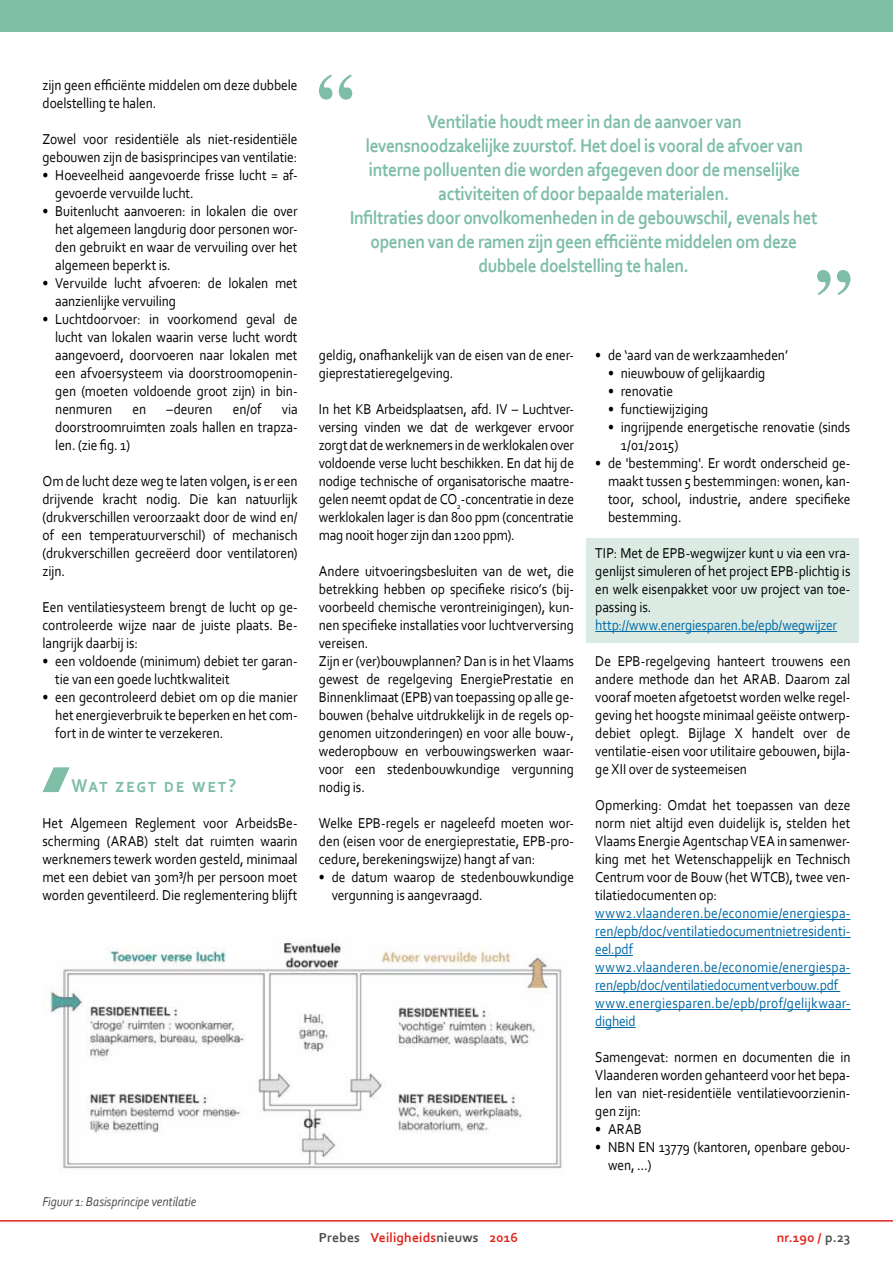
<style>
.page{position:relative;width:893px;height:1263px;background:#fff}
.page>*{position:absolute;margin:0;border:0;box-sizing:border-box;transform-origin:0 0}
.t1{font:700 19.5px/24px "Corbel";letter-spacing:-.02em;color:#7ebea6;text-align:center;scale:.89 1}
.t2{font:700 19.5px "Corbel";letter-spacing:-.02em;color:#7ebea6;scale:.9 1}
.t3{font:15px/18px "Corbel";letter-spacing:-.005em;color:#000;text-align:justify;scale:.9 1}
.t4{font:15px/18px "Corbel";letter-spacing:.005em;color:#0069a5;scale:.9 1}
.t5{font:15px "Corbel";letter-spacing:-.015em;color:#0069a5;scale:.9 1}
.t6{font:700 13.65px "Corbel";letter-spacing:.01em;color:#e2231b}
.t7{font:italic 13.5px "Corbel";letter-spacing:-.005em;color:#4c4d4d;scale:.9 1}
.s1{color:#4c4d4d}
.s2{color:#fff}
</style>
<div class="page">
<svg style="left:43px;top:767px;width:27px;height:25px"></svg>
<div style="left:587px;top:538px;width:272px;height:86px;background:#dbebe3"></div>
<div style="left:587px;top:610px;width:272px;height:32px;background:#dbebe3"></div>
<hr style="left:595px;top:631px;width:242px;height:1px;background:#0069a5">
<hr style="left:595px;top:919px;width:255px;height:1px;background:#0069a5">
<hr style="left:595px;top:937px;width:255px;height:1px;background:#0069a5">
<hr style="left:595px;top:955px;width:38px;height:1px;background:#0069a5">
<hr style="left:595px;top:973px;width:255px;height:1px;background:#0069a5">
<hr style="left:595px;top:991px;width:245px;height:1px;background:#0069a5">
<hr style="left:595px;top:1009px;width:255px;height:1px;background:#0069a5">
<hr style="left:595px;top:1027px;width:41px;height:1px;background:#0069a5">
<hr style="left:0;top:1220px;width:893px;height:1px;background:#e2231b">
<svg style="left:319px;top:74px;width:33px;height:26px"></svg>
<svg style="left:817px;top:270px;width:33px;height:25px"></svg>
<img style="left:43px;top:941px;width:519px;height:228px">
<div style="left:0;top:0;width:893px;height:32px;background:#7ebea6"></div>
<p class="t3" style="left:43px;top:76px;width:285px">zijn geen efficiënte middelen om deze dubbele doelstelling te halen.</p>
<p class="t3" style="left:43px;top:130px;width:285px">Zowel voor residentiële als niet-residentiële gebouwen zijn de basisprincipes van ventilatie:</p>
<p class="t3" style="left:55px;top:166px;width:271px;text-indent:-13px">• Hoeveelheid aangevoerde frisse lucht = af&shy;gevoerde vervuilde lucht.</p>
<p class="t3" style="left:55px;top:202px;width:271px;text-indent:-13px">• Buitenlucht aanvoeren: in lokalen die over het algemeen langdurig door personen wor&shy;den gebruikt en waar de vervuiling over het algemeen beperkt is.</p>
<p class="t3" style="left:55px;top:274px;width:271px;text-indent:-13px">• Vervuilde lucht afvoeren: de lokalen met aanzienlijke vervuiling</p>
<p class="t3" style="left:55px;top:310px;width:271px;text-indent:-13px">• Luchtdoorvoer: in voorkomend geval de lucht van lokalen waarin verse lucht wordt aangevoerd, doorvoeren naar lokalen met een afvoersysteem via doorstroomopenin&shy;gen (moeten voldoende groot zijn) in bin&shy;nenmuren</p>
<p class="t3" style="left:133px;top:400px;width:17px">en</p>
<p class="t3" style="left:167px;top:400px;width:53px">–deuren</p>
<p class="t3" style="left:233px;top:400px;width:33px">en/of</p>
<p class="t3" style="left:55px;top:400px;width:271px;text-indent:227px">via doorstroomruimten zoals hallen en trapza&shy;len. (zie fig. 1)</p>
<p class="t3" style="left:43px;top:472px;width:285px">Om de lucht deze weg te laten volgen, is er een drijvende kracht nodig. Die kan natuurlijk (drukverschillen veroorzaakt door de wind en/ of een temperatuurverschil) of mechanisch (drukverschillen gecreëerd door ventilatoren) zijn.</p>
<p class="t3" style="left:43px;top:598px;width:285px">Een ventilatiesysteem brengt de lucht op ge&shy;controleerde wijze naar de juiste plaats. Be&shy;langrijk daarbij is:</p>
<p class="t3" style="left:55px;top:652px;width:271px;text-indent:-13px">• een voldoende (minimum) debiet ter garan&shy;tie van een goede luchtkwaliteit</p>
<p class="t3" style="left:55px;top:688px;width:271px;text-indent:-13px">• een gecontroleerd debiet om op die manier het energieverbruik te beperken en het com&shy;fort in de winter te verzekeren.</p>
<h1 class="t2" style="left:72px;top:773px;width:185px">Wat zegt de wet?</h1>
<p class="t3" style="left:43px;top:814px;width:285px">Het Algemeen Reglement voor ArbeidsBe&shy;scherming (ARAB) stelt dat ruimten waarin werknemers tewerk worden gesteld, minimaal met een debiet van 30m³/h per persoon moet worden geventileerd. Die reglementering blijft</p>
<p class="t7" style="left:43px;top:1193px;width:172px">Figuur 1: Basisprincipe ventilatie</p>
<p class="t1" style="left:350px;top:109px;width:527px">Ventilatie houdt meer in dan de aanvoer van<br>levensnoodzakelijke zuurstof. Het doel is vooral de afvoer van interne polluenten die worden afgegeven door de menselijke activiteiten of door bepaalde materialen.<br>Infiltraties door onvolkomenheden in de gebouwschil, evenals het openen van de ramen zijn geen efficiënte middelen om deze dubbele doelstelling te halen.</p>
<p class="t3" style="left:319px;top:346px;width:285px">geldig, onafhankelijk van de eisen van de ener&shy;gieprestatieregelgeving.</p>
<p class="t3" style="left:319px;top:400px;width:285px">In het KB Arbeidsplaatsen, afd. IV – Luchtver&shy;versing vinden we dat de werkgever ervoor zorgt dat de werknemers in de werklokalen over voldoende verse lucht beschikken. En dat hij de nodige technische of organisatorische maatre&shy;gelen neemt opdat de CO<sub>2</sub>-concentratie in deze werklokalen lager is dan 800 ppm (concentratie mag nooit hoger zijn dan 1200 ppm).</p>
<p class="t3" style="left:319px;top:562px;width:285px;text-align:left">Andere uitvoeringsbesluiten van de wet, die betrekking hebben op specifieke risico’s (bij&shy;voorbeeld chemische verontreinigingen), kun&shy;nen specifieke installaties voor luchtverversing vereisen.<br>Zijn er (ver)bouwplannen? Dan is in het Vlaams gewest de regelgeving EnergiePrestatie en Binnenklimaat (EPB) van toepassing op alle ge&shy;bouwen (behalve uitdrukkelijk in de regels op&shy;genomen uitzonderingen) en voor alle bouw-, wederopbouw en verbouwingswerken waar&shy;voor een stedenbouwkundige vergunning nodig is.</p>
<p class="t3" style="left:319px;top:814px;width:285px">Welke EPB-regels er nageleefd moeten wor&shy;den (eisen voor de energieprestatie, EPB-pro&shy;cedure, berekeningswijze) hangt af van:</p>
<p class="t3" style="left:332px;top:868px;width:271px;text-indent:-13px">• de datum waarop de stedenbouwkundige vergunning is aangevraagd.</p>
<p class="t3" style="left:595px;top:346px;width:216px">• de ‘aard van de werkzaamheden’</p>
<p class="t3" style="left:608px;top:364px;width:176px">• nieuwbouw of gelijkaardig</p>
<p class="t3" style="left:608px;top:382px;width:74px">• renovatie</p>
<p class="t3" style="left:608px;top:400px;width:113px">• functiewijziging</p>
<p class="t3" style="left:621px;top:418px;width:257px;text-indent:-13px">• ingrijpende energetische renovatie (sinds<br>1/01/2015)</p>
<p class="t3" style="left:608px;top:454px;width:271px;text-indent:-13px">• de 'bestemming'. Er wordt onderscheid ge&shy;maakt tussen 5 bestemmingen: wonen, kan&shy;toor, school, industrie, andere specifieke bestemming.</p>
<p class="t3" style="left:595px;top:544px;width:285px">TIP: Met de EPB-wegwijzer kunt u via een vra&shy;genlijst simuleren of het project EPB-plichtig is en welk eisenpakket voor uw project van toe&shy;passing is.</p>
<p class="t5" style="left:595px;top:616px;width:270px">http://www.energiesparen.be/epb/wegwijzer</p>
<p class="t3" style="left:595px;top:652px;width:285px">De EPB-regelgeving hanteert trouwens een andere methode dan het ARAB. Daarom zal vooraf moeten afgetoetst worden welke regel&shy;geving het hoogste minimaal geëiste ontwerp&shy;debiet oplegt. Bijlage X handelt over de ventilatie-eisen voor utilitaire gebouwen, bijla&shy;ge XII over de systeemeisen</p>
<p class="t3" style="left:595px;top:796px;width:285px">Opmerking: Omdat het toepassen van deze norm niet altijd even duidelijk is, stelden het Vlaams Energie Agentschap VEA in samenwer&shy;king met het Wetenschappelijk en Technisch Centrum voor de Bouw (het WTCB), twee ven&shy;tilatiedocumenten op:</p>
<p class="t4" style="left:595px;top:904px;width:285px">www2.vlaanderen.be/economie/energiespa&shy;ren/epb/doc/ventilatiedocumentnietresidenti&shy;eel.pdf www2.vlaanderen.be/economie/energiespa&shy;ren/epb/doc/ventilatiedocumentverbouw.pdf www.energiesparen.be/epb/prof/gelijkwaar&shy;digheid</p>
<p class="t3" style="left:595px;top:1048px;width:285px">Samengevat: normen en documenten die in Vlaanderen worden gehanteerd voor het bepa&shy;len van niet-residentiële ventilatievoorzienin&shy;gen zijn:</p>
<p class="t3" style="left:595px;top:1120px;width:53px">• ARAB</p>
<p class="t3" style="left:608px;top:1138px;width:271px;text-indent:-13px">• NBN EN 13779 (kantoren, openbare gebou&shy;wen, …)</p>
<p class="t6" style="left:319px;top:1228px;width:201px"><span class="s1">Prebes</span> <span class="s2">/</span> Veiligheids<span class="s1">nieuws</span> <span class="s2">/</span> 2016</p>
<p class="t6" style="left:777px;top:1228px;width:75px">nr.190 / <span class="s1">p.23</span></p>
</div>
